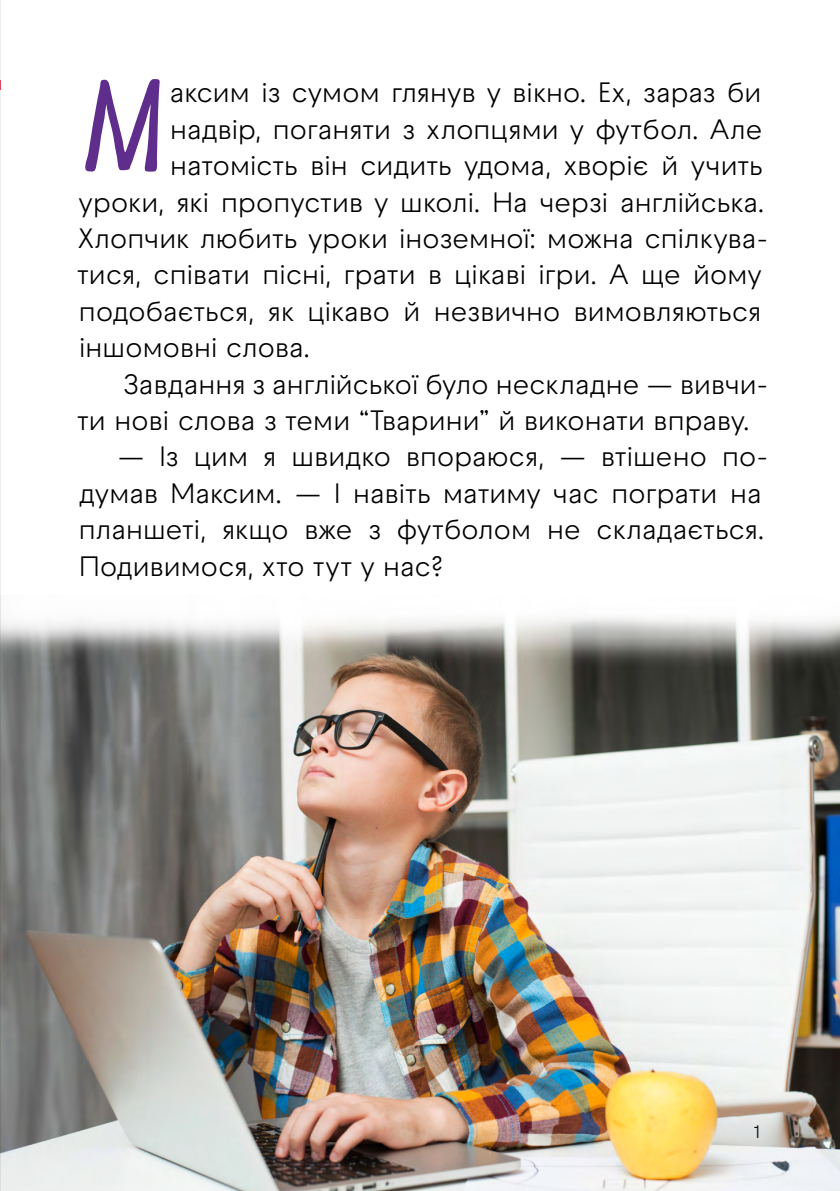
<style>
.page{position:relative;width:840px;height:1191px;background:#fff}
.page>*{position:absolute;margin:0;border:0;box-sizing:border-box;transform-origin:0 0}
.t1{font:italic 128.8px "Shnobel";color:#5f2d8c}
.t2{font:28px/36.4px "Raptor V3 Premium";letter-spacing:-.02em;color:#000}
.t3{font:18px "Raptor V3 Premium";color:#000}
</style>
<div class="page">
<img style="left:1px;top:618px;width:838px;height:573px">
<hr style="left:0;top:0;width:1px;height:1191px;background:#000">
<h1 class="t1" style="left:80px;top:37px;width:88px">М</h1>
<p class="t2" style="left:169px;top:74px;width:593px">аксим із сумом глянув у вікно. Ех, зараз би</p>
<p class="t2" style="left:170px;top:111px;width:594px">надвір, поганяти з хлопцями у футбол. Але</p>
<p class="t2" style="left:170px;top:147px;width:594px">натомість він сидить удома, хворіє й учить</p>
<p class="t2" style="left:78px;top:183px;width:687px">уроки, які пропустив у школі. На черзі англійська.</p>
<p class="t2" style="left:78px;top:220px;width:691px">Хлопчик любить уроки іноземної: можна спілкува-</p>
<p class="t2" style="left:77px;top:256px;width:685px">тися, співати пісні, грати в цікаві ігри. А ще йому</p>
<p class="t2" style="left:79px;top:293px;width:684px">подобається, як цікаво й незвично вимовляються</p>
<p class="t2" style="left:79px;top:329px;width:233px">іншомовні слова.</p>
<p class="t2" style="left:123px;top:365px;width:646px">Завдання з англійської було нескладне — вивчи-</p>
<p class="t2" style="left:77px;top:402px;width:673px">ти нові слова з теми “Тварини” й виконати вправу.</p>
<p class="t2" style="left:78px;top:438px;width:690px;text-indent:39px">— Із цим я швидко впораюся, — втішено по&shy;думав Максим. — І навіть матиму час пограти на планшеті, якщо вже з футболом не складається.<br>Подивимося, хто тут у нас?</p>
<p class="t3" style="left:753px;top:1119px;width:7px">1</p>
</div>
